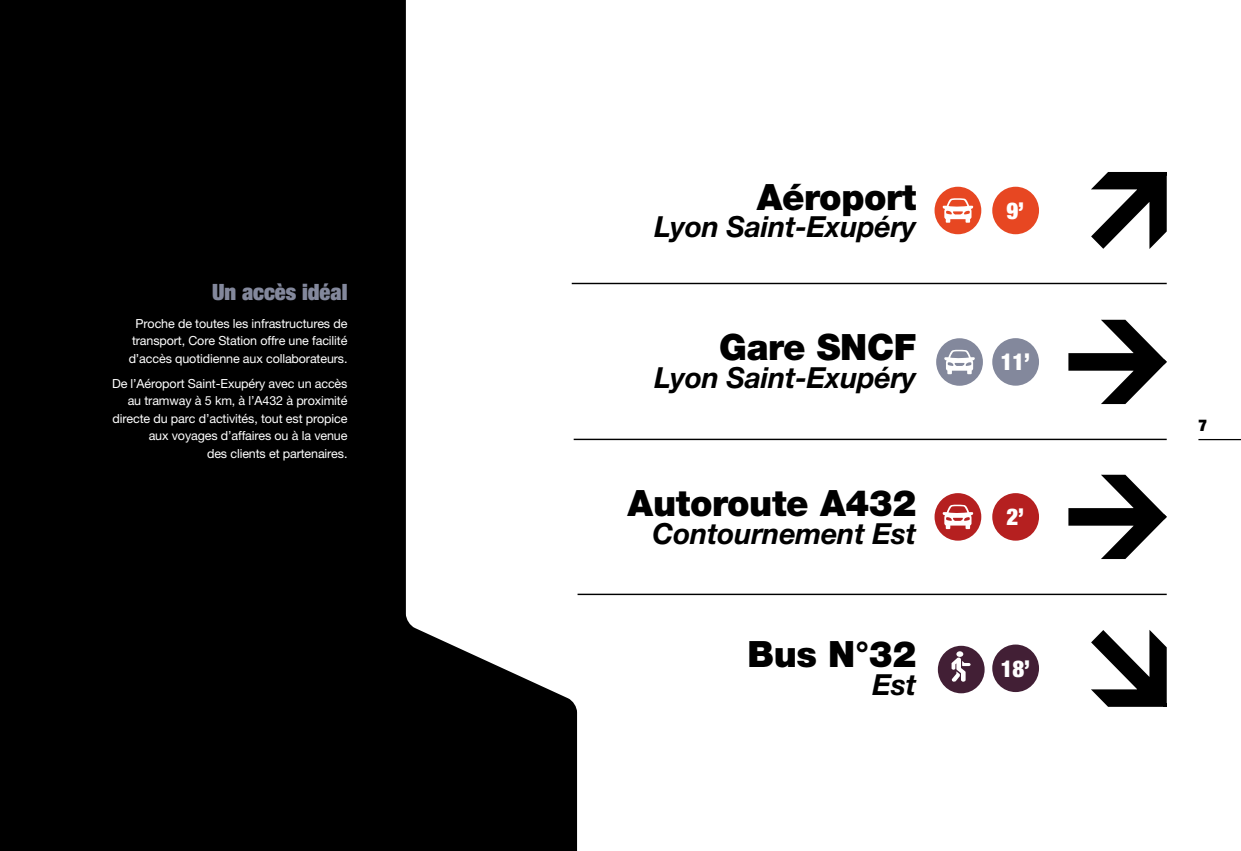
<style>
.page{position:relative;width:1241px;height:851px;background:#fff}
.page>*{position:absolute;margin:0;border:0;box-sizing:border-box;transform-origin:0 0}
.t1{font:900 36.25px "Helvetica Neue LT Pro";letter-spacing:-.01em;color:#000}
.t2{font:italic 700 29px "Helvetica Neue LT Pro";letter-spacing:-.01em;color:#000}
.t3{font:900 condensed 23.25px "Helvetica Neue LT Pro";color:#fff}
.t4{font:900 condensed 22.5px "Helvetica Neue LT Pro";color:#83889c}
.t5{font:900 condensed 16.25px "Helvetica Neue LT Pro";color:#000}
.t6{font:12.5px/17.5px "Helvetica Neue LT Pro";letter-spacing:-.01em;color:#fff;text-align:center}
</style>
<div class="page">
<svg style="left:0;top:0;width:577px;height:850px;fill:#000"></svg>
<svg style="left:1091px;top:172px;width:76px;height:77px"></svg>
<div style="left:992px;top:187px;width:46px;height:47px;background:#e74722;border-radius:50%"></div>
<div style="left:934px;top:187px;width:47px;height:47px;background:#e74722;border-radius:50%"></div>
<svg style="left:942px;top:198px;width:31px;height:25px"></svg>
<svg style="left:1068px;top:474px;width:99px;height:85px"></svg>
<div style="left:992px;top:493px;width:46px;height:47px;background:#b52020;border-radius:50%"></div>
<div style="left:934px;top:493px;width:47px;height:47px;background:#b52020;border-radius:50%"></div>
<svg style="left:942px;top:504px;width:31px;height:25px"></svg>
<svg style="left:1068px;top:319px;width:99px;height:86px"></svg>
<div style="left:992px;top:338px;width:46px;height:47px;background:#83889c;border-radius:50%"></div>
<svg style="left:1091px;top:630px;width:76px;height:77px"></svg>
<div style="left:992px;top:644px;width:46px;height:48px;background:#421f35;border-radius:50%"></div>
<hr style="left:571px;top:283px;width:595px;height:1px;background:#000">
<hr style="left:573px;top:438px;width:593px;height:2px;background:#000">
<hr style="left:577px;top:593px;width:589px;height:2px;background:#000">
<div style="left:937px;top:645px;width:47px;height:48px;background:#421f35;border-radius:50%"></div>
<svg style="left:951px;top:651px;width:19px;height:30px"></svg>
<div style="left:936px;top:338px;width:46px;height:48px;background:#83889c;border-radius:50%"></div>
<svg style="left:944px;top:350px;width:30px;height:24px"></svg>
<div style="left:0;top:594px;width:202px;height:256px;background:#000"></div>
<hr style="left:1198px;top:439px;width:42px;height:1px;background:#000">
<h3 class="t4" style="left:212px;top:277px;width:137px">Un accès idéal</h3>
<p class="t6" style="left:129px;top:314px;width:220px">Proche de toutes les infrastructures de transport, Core Station offre une facilité d’accès quotidienne aux collaborateurs.</p>
<p class="t6" style="left:112px;top:374px;width:237px;text-align:right">De l’Aéroport Saint-Exupéry avec un accès au tramway à 5 km, à l’A432 à proximité directe du parc d’activités, tout est propice aux voyages d’affaires ou à la venue<br>des clients et partenaires.</p>
<h1 class="t1" style="left:756px;top:175px;width:161px">Aéroport</h1>
<h2 class="t2" style="left:654px;top:209px;width:263px">Lyon Saint-Exupéry</h2>
<h1 class="t1" style="left:719px;top:326px;width:198px">Gare SNCF</h1>
<h2 class="t2" style="left:654px;top:359px;width:263px">Lyon Saint-Exupéry</h2>
<h1 class="t1" style="left:627px;top:481px;width:290px">Autoroute A432</h1>
<h2 class="t2" style="left:652px;top:515px;width:265px">Contournement Est</h2>
<h1 class="t1" style="left:747px;top:632px;width:170px">Bus N°32</h1>
<h2 class="t2" style="left:872px;top:666px;width:45px">Est</h2>
<h3 class="t3" style="left:1006px;top:196px;width:19px">9’</h3>
<h3 class="t3" style="left:1000px;top:347px;width:31px">11’</h3>
<h3 class="t3" style="left:1006px;top:502px;width:19px">2’</h3>
<h3 class="t3" style="left:1000px;top:654px;width:31px">18’</h3>
<h3 class="t5" style="left:1198px;top:415px;width:10px">7</h3>
</div>
